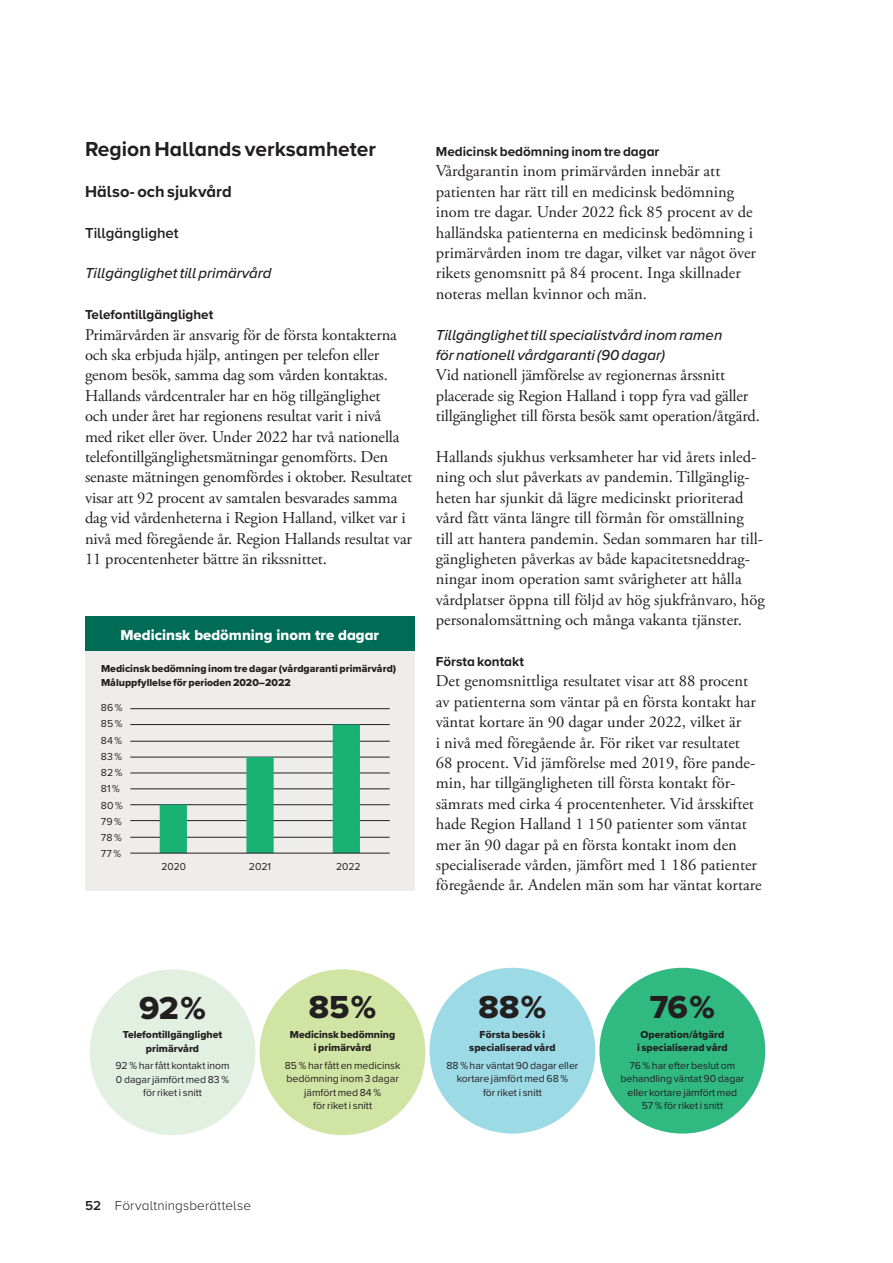
<style>
.page{position:relative;width:893px;height:1263px;background:#fff}
.page>*{position:absolute;margin:0;border:0;box-sizing:border-box;transform-origin:0 0}
.t1{font:33px "Proxima Nova Extrabld";letter-spacing:-.015em;color:#231f20}
.Rubrik_2_-_innehåll{font:700 21px "Proxima Nova";color:#231f20}
.Brödtext_3mm{font:16.5px/20.4px "Adobe Garamond Pro";color:#231f20}
.Rubrik_3{font:700 16.5px "Proxima Nova";color:#231f20}
.Rubrik_5{font:italic 500 15px/20.4px "Proxima Nova";color:#231f20}
.t2{font:15px "Proxima Nova Extrabld";color:#fff}
.Rubrik_4{font:600 15px "Proxima Nova";color:#231f20}
.Rubrik_6{font:700 13.5px "Proxima Nova";color:#231f20}
.t3{font:300 13.5px "Proxima Nova";letter-spacing:.01em;color:#231f20}
.t4{font:10.5px/13.5px "Proxima Nova";color:#231f20;text-align:center}
.t5{font:10.5px/13.5px "Proxima Nova Extrabld";color:#231f20;text-align:center}
.s1{font-weight:600}
</style>
<div class="page">
<div style="left:85px;top:635px;width:330px;height:255px;background:#efedec"></div>
<div style="left:85px;top:617px;width:330px;height:34px;background:#006c55"></div>
<hr style="left:130px;top:708px;width:260px;height:1px;background:#231f20">
<hr style="left:130px;top:724px;width:260px;height:1px;background:#231f20">
<hr style="left:130px;top:741px;width:260px;height:1px;background:#231f20">
<hr style="left:130px;top:757px;width:260px;height:1px;background:#231f20">
<hr style="left:130px;top:773px;width:260px;height:1px;background:#231f20">
<hr style="left:130px;top:788px;width:260px;height:1px;background:#231f20">
<hr style="left:130px;top:804px;width:260px;height:1px;background:#231f20">
<hr style="left:130px;top:820px;width:260px;height:1px;background:#231f20">
<hr style="left:130px;top:837px;width:260px;height:1px;background:#231f20">
<svg style="left:160px;top:724px;width:200px;height:129px"></svg>
<hr style="left:130px;top:853px;width:260px;height:1px;background:#231f20">
<div style="left:260px;top:969px;width:165px;height:166px;background:#d0e4a4;border-radius:50%"></div>
<div style="left:429px;top:968px;width:166px;height:165px;background:#9cdae5;border-radius:50%"></div>
<div style="left:599px;top:968px;width:166px;height:165px;background:#30b981;border-radius:50%"></div>
<div style="left:90px;top:969px;width:165px;height:166px;background:#dfefdf;border-radius:50%"></div>
<h3 class="Rubrik_2_-_innehåll" style="left:85px;top:133px;width:293px">Region Hallands verksamheter</h3>
<h4 class="Rubrik_3" style="left:85px;top:179px;width:148px">Hälso- och sjukvård</h4>
<h5 class="Rubrik_4" style="left:85px;top:221px;width:95px">Tillgänglighet</h5>
<h6 class="Rubrik_5" style="left:85px;top:263px;width:188px">Tillgänglighet till primärvård</h6>
<h6 class="Rubrik_6" style="left:85px;top:305px;width:130px">Telefontillgänglighet</h6>
<p class="Brödtext_3mm" style="left:85px;top:325px;width:329px">Primärvården är ansvarig för de första kontakterna och ska erbjuda hjälp, antingen per telefon eller genom besök, samma dag som vården kontaktas.<br>Hallands vårdcentraler har en hög tillgänglighet<br>och under året har regionens resultat varit i nivå med riket eller över. Under 2022 har två nationella telefontillgänglighetsmätningar genomförts. Den senaste mätningen genomfördes i oktober. Resultatet visar att 92 procent av samtalen besvarades samma dag vid vårdenheterna i Region Halland, vilket var i nivå med föregående år. Region Hallands resultat var 11 procentenheter bättre än rikssnittet.</p>
<p class="t2" style="left:120px;top:624px;width:260px">Medicinsk bedömning inom tre dagar</p>
<p class="t5" style="left:101px;top:662px;width:297px;text-align:left">Medicinsk bedömning inom tre dagar (vårdgaranti primärvård)<br>Måluppfyllelse för perioden 2020–2022</p>
<p class="t4" style="left:101px;top:699px;width:23px;line-height:16.2px;text-align:left">86 %<br>85 %<br>84 %<br>83 %<br>82 %<br>81 %<br>80 %<br>79 %<br>78 %<br>77 %</p>
<p class="t4" style="left:162px;top:859px;width:26px">2020</p>
<p class="t4" style="left:249px;top:859px;width:24px">2021</p>
<p class="t4" style="left:336px;top:859px;width:26px">2022</p>
<h6 class="Rubrik_6" style="left:436px;top:141px;width:225px">Medicinsk bedömning inom tre dagar</h6>
<p class="Brödtext_3mm" style="left:436px;top:162px;width:322px">Vårdgarantin inom primärvården innebär att patienten har rätt till en medicinsk bedömning inom tre dagar. Under 2022 fick 85 procent av de halländska patienterna en medicinsk bedömning i primärvården inom tre dagar, vilket var något över rikets genomsnitt på 84 procent. Inga skillnader noteras mellan kvinnor och män.</p>
<h6 class="Rubrik_5" style="left:436px;top:324px;width:288px">Tillgänglighet till specialistvård inom ramen för nationell vårdgaranti (90 dagar)</h6>
<p class="Brödtext_3mm" style="left:436px;top:366px;width:325px">Vid nationell jämförelse av regionernas årssnitt placerade sig Region Halland i topp fyra vad gäller tillgänglighet till första besök samt operation/åtgärd.</p>
<p class="Brödtext_3mm" style="left:436px;top:447px;width:330px">Hallands sjukhus verksamheter har vid årets inled&shy;ning och slut påverkats av pandemin. Tillgänglig&shy;heten har sjunkit då lägre medicinskt prioriterad vård fått vänta längre till förmån för omställning till att hantera pandemin. Sedan sommaren har till&shy;gängligheten påverkas av både kapacitetsneddrag&shy;ningar inom operation samt svårigheter att hålla vårdplatser öppna till följd av hög sjukfrånvaro, hög personalomsättning och många vakanta tjänster.</p>
<h6 class="Rubrik_6" style="left:436px;top:651px;width:90px">Första kontakt</h6>
<p class="Brödtext_3mm" style="left:436px;top:672px;width:327px">Det genomsnittliga resultatet visar att 88 procent av patienterna som väntar på en första kontakt har väntat kortare än 90 dagar under 2022, vilket är<br>i nivå med föregående år. För riket var resultatet<br>68 procent. Vid jämförelse med 2019, före pande&shy;min, har tillgängligheten till första kontakt för&shy;sämrats med cirka 4 procentenheter. Vid årsskiftet hade Region Halland 1 150 patienter som väntat mer än 90 dagar på en första kontakt inom den specialiserade vården, jämfört med 1 186 patienter föregående år. Andelen män som har väntat kortare</p>
<p class="t1" style="left:139px;top:983px;width:68px">92%</p>
<p class="t5" style="left:123px;top:1028px;width:101px">Telefontillgänglighet primärvård</p>
<p class="t4" style="left:115px;top:1059px;width:116px">92 % har fått kontakt inom<br>0 dagar jämfört med 83 % för riket i snitt</p>
<p class="t1" style="left:309px;top:983px;width:69px">85 %</p>
<p class="t5" style="left:290px;top:1027px;width:107px">Medicinsk bedömning i primärvård</p>
<p class="t4" style="left:285px;top:1058px;width:117px">85 % har fått en medicinsk bedömning inom 3 dagar jämfört med 84 %<br>för riket i snitt</p>
<p class="t3" style="left:85px;top:1195px;width:168px"><span class="s1">52</span> Förvaltningsberättelse</p>
<p class="t1" style="left:478px;top:983px;width:69px">88 %</p>
<p class="t5" style="left:469px;top:1027px;width:88px">Första besök i specialiserad vård</p>
<p class="t4" style="left:446px;top:1058px;width:133px">88 % har väntat 90 dagar eller kortare jämfört med 68 %<br>för riket i snitt</p>
<p class="t1" style="left:650px;top:983px;width:66px">76 %</p>
<p class="t5" style="left:637px;top:1027px;width:92px">Operation/åtgärd<br>i specialiserad vård</p>
<p class="t4" style="left:620px;top:1058px;width:125px">76 % har efter beslut om behandling väntat 90 dagar eller kortare jämfört med<br>57 % för riket i snitt</p>
</div>
